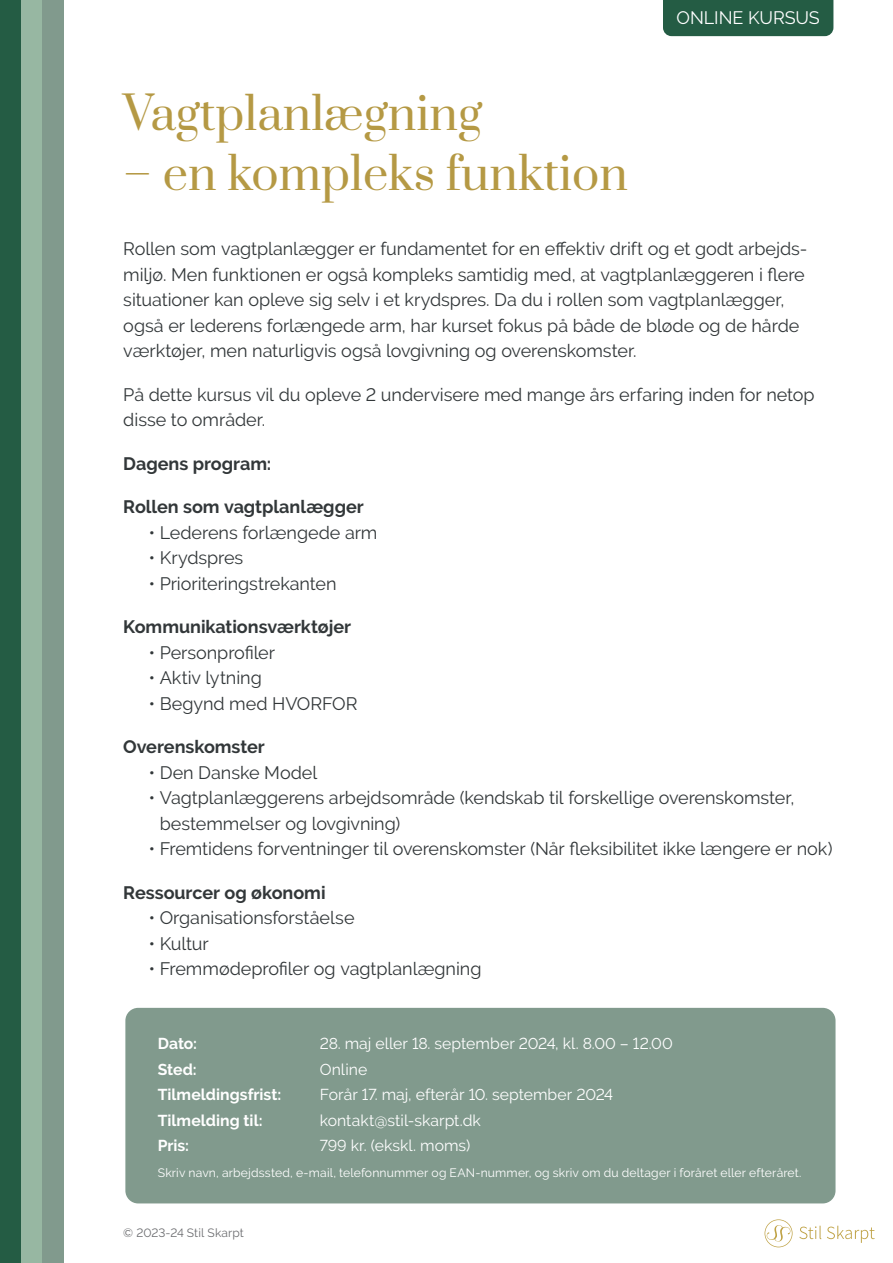
<style>
.page{position:relative;width:893px;height:1263px;background:#fff}
.page>*{position:absolute;margin:0;border:0;box-sizing:border-box;transform-origin:0 0}
.t1{font:45px "Prata";color:#b59944}
.t2{font:18px/25.5px "Raleway";letter-spacing:-.005em;color:#323739}
.t3{font:700 18px "Raleway";color:#323739}
.t4{font:18px "Raleway";letter-spacing:-.005em;color:#fff}
.t5{font:15.75px "Raleway";letter-spacing:.005em;color:#fff}
.t6{font:700 15.75px "Raleway";letter-spacing:.005em;color:#fff}
.t7{font:12.15px "Raleway";letter-spacing:.015em;color:#fff}
.t8{font:12px "Raleway";letter-spacing:.005em;color:#6c6d70}
</style>
<div class="page">
<div style="left:125px;top:1008px;width:710px;height:195px;background:#819a8d;border-radius:13px"></div>
<div style="left:0;top:0;width:21px;height:1263px;background:#245c44"></div>
<div style="left:21px;top:0;width:22px;height:1263px;background:#97b7a2"></div>
<div style="left:43px;top:0;width:21px;height:1263px;background:#819a8d"></div>
<svg style="left:799px;top:1226px;width:22px;height:13px"></svg>
<svg style="left:827px;top:1226px;width:48px;height:17px"></svg>
<svg style="left:765px;top:1219px;width:27px;height:28px"></svg>
<div style="left:663px;top:0;width:170px;height:36px;background:#245c44"></div>
<h1 class="t1" style="left:123px;top:76px;width:360px">Vagtplanlægning</h1>
<h1 class="t1" style="left:123px;top:136px;width:506px">– en kompleks funktion</h1>
<p class="t4" style="left:677px;top:8px;width:145px">ONLINE KURSUS</p>
<p class="t2" style="left:123px;top:236px;width:685px">Rollen som vagtplanlægger er fundamentet for en effektiv drift og et godt arbejds&shy;miljø. Men funktionen er også kompleks samtidig med, at vagtplanlæggeren i flere situationer kan opleve sig selv i et krydspres. Da du i rollen som vagtplanlægger, også er lederens forlængede arm, har kurset fokus på både de bløde og de hårde værktøjer, men naturligvis også lovgivning og overenskomster.</p>
<p class="t2" style="left:123px;top:381px;width:693px">På dette kursus vil du opleve 2 undervisere med mange års erfaring inden for netop disse to områder.</p>
<p class="t3" style="left:123px;top:453px;width:150px">Dagens program:</p>
<p class="t3" style="left:123px;top:496px;width:242px">Rollen som vagtplanlægger</p>
<p class="t2" style="left:149px;top:519px;width:230px">• Lederens forlængede arm</p>
<p class="t2" style="left:149px;top:545px;width:96px">• Krydspres</p>
<p class="t2" style="left:149px;top:570px;width:189px">• Prioriteringstrekanten</p>
<p class="t3" style="left:123px;top:616px;width:229px">Kommunikationsværktøjer</p>
<p class="t2" style="left:149px;top:639px;width:128px">• Personprofiler</p>
<p class="t2" style="left:149px;top:665px;width:115px">• Aktiv lytning</p>
<p class="t2" style="left:149px;top:690px;width:210px">• Begynd med HVORFOR</p>
<p class="t3" style="left:123px;top:737px;width:143px">Overenskomster</p>
<p class="t2" style="left:149px;top:759px;width:170px">• Den Danske Model</p>
<p class="t2" style="left:160px;top:785px;width:636px;text-indent:-11px">• Vagtplanlæggerens arbejdsområde (kendskab til forskellige overenskomster, bestemmelser og lovgivning)</p>
<p class="t2" style="left:149px;top:836px;width:685px">• Fremtidens forventninger til overenskomster (Når fleksibilitet ikke længere er nok)</p>
<p class="t3" style="left:123px;top:882px;width:204px">Ressourcer og økonomi</p>
<p class="t2" style="left:149px;top:905px;width:207px">• Organisationsforståelse</p>
<p class="t2" style="left:149px;top:931px;width:61px">• Kultur</p>
<p class="t2" style="left:149px;top:956px;width:334px">• Fremmødeprofiler og vagtplanlægning</p>
<p class="t6" style="left:158px;top:1035px;width:41px">Dato:</p>
<p class="t5" style="left:320px;top:1034px;width:354px">28. maj eller 18. september 2024, kl. 8.00 – 12.00</p>
<p class="t6" style="left:158px;top:1060px;width:41px">Sted:</p>
<p class="t5" style="left:320px;top:1060px;width:49px">Online</p>
<p class="t6" style="left:158px;top:1086px;width:125px">Tilmeldingsfrist:</p>
<p class="t5" style="left:320px;top:1085px;width:295px">Forår 17. maj, efterår 10. september 2024</p>
<p class="t6" style="left:158px;top:1111px;width:106px">Tilmelding til:</p>
<p class="t5" style="left:320px;top:1111px;width:163px">kontakt@stil-skarpt.dk</p>
<p class="t6" style="left:158px;top:1137px;width:33px">Pris:</p>
<p class="t5" style="left:320px;top:1136px;width:152px">799 kr. (ekskl. moms)</p>
<p class="t7" style="left:158px;top:1165px;width:645px">Skriv navn, arbejdssted, e-mail, telefonnummer og EAN-nummer, og skriv om du deltager i foråret eller efteråret.</p>
<p class="t8" style="left:123px;top:1226px;width:122px">© 2023-24 Stil Skarpt</p>
</div>
